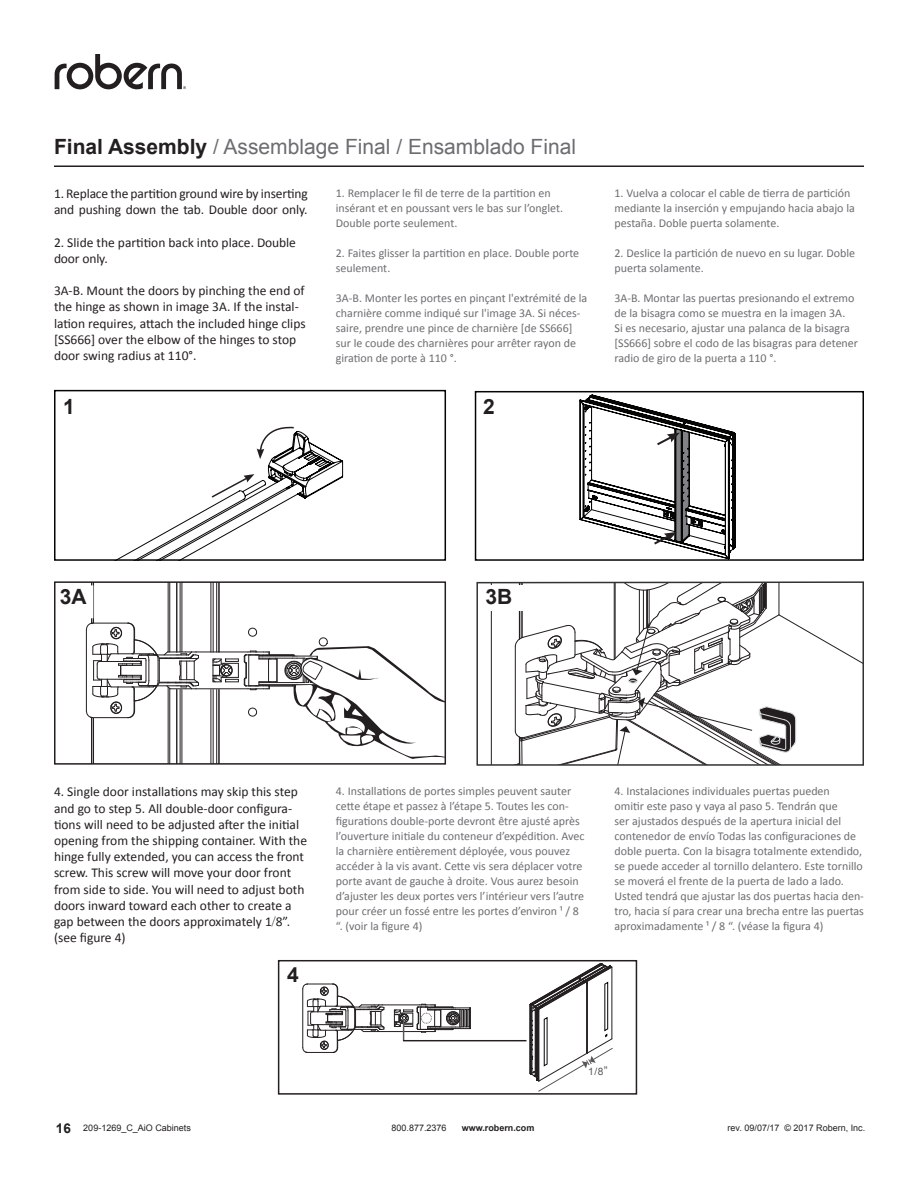
<style>
.page{position:relative;width:918px;height:1188px;background:#fff}
.page>*{position:absolute;margin:0;border:0;box-sizing:border-box;transform-origin:0 0}
.t1{font:21px "Arial";color:#6c6d70}
.t2{font:700 21px "Arial";color:#231f20}
.t3{font:13.5px/16.2px "Calibri";color:#231f20}
.t4{font:12px/15px "Calibri";color:#6c6d70}
.t5{font:10.2px "Arial";color:#57585a}
.t6{font:9px "Arial";color:#231f20}
.t7{font:700 9px "Arial";color:#231f20}
.s1{font-weight:700;color:#231f20}
.s2{font-family:"Arial"}
.s3{font-size:11.7px}
.s4{font-weight:700;font-size:13.5px}
</style>
<div class="page">
<svg style="left:55px;top:54px;width:131px;height:36px"></svg>
<hr style="left:54px;top:165px;width:810px;height:2px;background:#231f20">
<div style="left:475px;top:391px;width:389px;height:170px;border:2px solid #040503"></div>
<div style="left:54px;top:390px;width:392px;height:171px;border:2px solid #040503"></div>
<svg style="left:580px;top:395px;width:155px;height:164px"></svg>
<svg style="left:55px;top:426px;width:288px;height:134px"></svg>
<svg style="left:476px;top:581px;width:388px;height:185px"></svg>
<svg style="left:491px;top:582px;width:372px;height:184px"></svg>
<hr style="left:382px;top:1005px;width:38px;height:1px;background:#231f20">
<hr style="left:382px;top:1031px;width:38px;height:1px;background:#231f20">
<svg style="left:303px;top:984px;width:82px;height:69px"></svg>
<hr style="left:197px;top:652px;width:51px;height:1px;background:#231f20">
<hr style="left:197px;top:688px;width:51px;height:1px;background:#231f20">
<svg style="left:86px;top:622px;width:113px;height:96px"></svg>
<hr style="left:182px;top:690px;width:1px;height:74px;background:#231f20">
<hr style="left:169px;top:688px;width:1px;height:76px;background:#231f20">
<hr style="left:168px;top:687px;width:1px;height:77px;background:#231f20">
<hr style="left:93px;top:718px;width:1px;height:46px;background:#231f20">
<hr style="left:176px;top:690px;width:1px;height:74px;background:#231f20">
<hr style="left:211px;top:690px;width:1px;height:74px;background:#231f20">
<hr style="left:180px;top:690px;width:1px;height:74px;background:#231f20">
<hr style="left:91px;top:718px;width:1px;height:46px;background:#231f20">
<hr style="left:182px;top:582px;width:1px;height:70px;background:#231f20">
<hr style="left:213px;top:582px;width:1px;height:70px;background:#231f20">
<hr style="left:216px;top:582px;width:1px;height:70px;background:#231f20">
<hr style="left:169px;top:582px;width:1px;height:70px;background:#231f20">
<hr style="left:168px;top:582px;width:1px;height:70px;background:#231f20">
<hr style="left:176px;top:582px;width:1px;height:70px;background:#231f20">
<hr style="left:211px;top:582px;width:1px;height:70px;background:#231f20">
<hr style="left:180px;top:582px;width:1px;height:70px;background:#231f20">
<hr style="left:219px;top:582px;width:1px;height:70px;background:#231f20">
<svg style="left:212px;top:628px;width:231px;height:134px"></svg>
<hr style="left:93px;top:582px;width:1px;height:41px;background:#231f20">
<hr style="left:91px;top:582px;width:1px;height:41px;background:#231f20">
<div style="left:54px;top:581px;width:392px;height:184px;border:2px solid #231f20"></div>
<div style="left:486px;top:585px;width:41px;height:26px;background:#fff"></div>
<hr style="left:403px;top:1040px;width:123px;height:1px;background:#231f20">
<div style="left:278px;top:960px;width:359px;height:135px;border:2px solid #231f20"></div>
<svg style="left:530px;top:963px;width:83px;height:129px"></svg>
<svg style="left:394px;top:1004px;width:77px;height:36px"></svg>
<h1 class="t1" style="left:54px;top:133px;width:524px"><span class="s1">Final Assembly</span> / Assemblage Final / Ensamblado Final</h1>
<p class="t3" style="left:54px;top:186px;width:255px">1. Replace the partition ground wire by inserting and pushing down the tab. Double door only.</p>
<p class="t3" style="left:54px;top:234px;width:243px">2. Slide the partition back into place. Double door only.</p>
<p class="t3" style="left:54px;top:283px;width:253px">3A-B. Mount the doors by pinching the end of the hinge as shown in image 3A. If the instal&shy;lation requires, attach the included hinge clips [SS666] over the elbow of the hinges to stop door swing radius at 110°.</p>
<p class="t4" style="left:336px;top:185px;width:229px">1. Remplacer le fil de terre de la partition en insérant et en poussant vers le bas sur l’onglet.<br>Double porte seulement.</p>
<p class="t4" style="left:336px;top:245px;width:245px">2. Faites glisser la partition en place. Double porte seulement.</p>
<p class="t4" style="left:336px;top:290px;width:253px">3A-B. Monter les portes en pinçant l'extrémité de la charnière comme indiqué sur l'image 3A. Si néces&shy;saire, prendre une pince de charnière [de SS666] sur le coude des charnières pour arrêter rayon de giration de porte à 110 °.</p>
<h1 class="t2" style="left:63px;top:392px;width:13px">1</h1>
<h1 class="t2" style="left:483px;top:392px;width:13px">2</h1>
<p class="t4" style="left:615px;top:185px;width:242px">1. Vuelva a colocar el cable de tierra de partición mediante la inserción y empujando hacia abajo la pestaña. Doble puerta solamente.</p>
<p class="t4" style="left:615px;top:245px;width:242px">2. Deslice la partición de nuevo en su lugar. Doble puerta solamente.</p>
<p class="t4" style="left:615px;top:290px;width:245px">3A-B. Montar las puertas presionando el extremo de la bisagra como se muestra en la imagen 3A.<br>Si es necesario, ajustar una palanca de la bisagra [SS666] sobre el codo de las bisagras para detener radio de giro de la puerta a 110 °.</p>
<h1 class="t2" style="left:60px;top:583px;width:28px">3A</h1>
<h1 class="t2" style="left:486px;top:583px;width:28px">3B</h1>
<p class="t3" style="left:54px;top:784px;width:255px">4. Single door installations may skip this step and go to step 5. All double-door configura&shy;tions will need to be adjusted after the initial opening from the shipping container. With the hinge fully extended, you can access the front screw. This screw will move your door front from side to side. You will need to adjust both doors inward toward each other to create a gap between the doors approximately 1<span class="s2">∕</span> 8”. (see figure 4)</p>
<h1 class="t2" style="left:287px;top:960px;width:13px">4</h1>
<p class="t4" style="left:336px;top:784px;width:250px">4. Installations de portes simples peuvent sauter cette étape et passez à l’étape 5. Toutes les con&shy;figurations double-porte devront être ajusté après l’ouverture initiale du conteneur d’expédition. Avec la charnière entièrement déployée, vous pouvez accéder à la vis avant. Cette vis sera déplacer votre porte avant de gauche à droite. Vous aurez besoin d’ajuster les deux portes vers l’intérieur vers l’autre pour créer un fossé entre les portes d’environ ¹ / 8 “. (voir la figure 4)</p>
<p class="t4" style="left:615px;top:784px;width:251px">4. Instalaciones individuales puertas pueden<br>omitir este paso y vaya al paso 5. Tendrán que<br>ser ajustados después de la apertura inicial del contenedor de envío Todas las configuraciones de doble puerta. Con la bisagra totalmente extendido, se puede acceder al tornillo delantero. Este tornillo se moverá el frente de la puerta de lado a lado.<br>Usted tendrá que ajustar las dos puertas hacia den&shy;tro, hacia sí para crear una brecha entre las puertas aproximadamente ¹ / 8 “. (véase la figura 4)</p>
<p class="t5" style="left:588px;top:1065px;width:21px">1/8<span class="s3">”</span></p>
<p class="t6" style="left:56px;top:1122px;width:136px"><span class="s4">16</span> 209-1269_C_AiO Cabinets</p>
<p class="t6" style="left:392px;top:1122px;width:57px">800.877.2376</p>
<p class="t7" style="left:462px;top:1122px;width:74px">www.robern.com</p>
<p class="t6" style="left:728px;top:1122px;width:139px">rev. 09/07/17 © 2017 Robern, Inc.</p>
</div>
